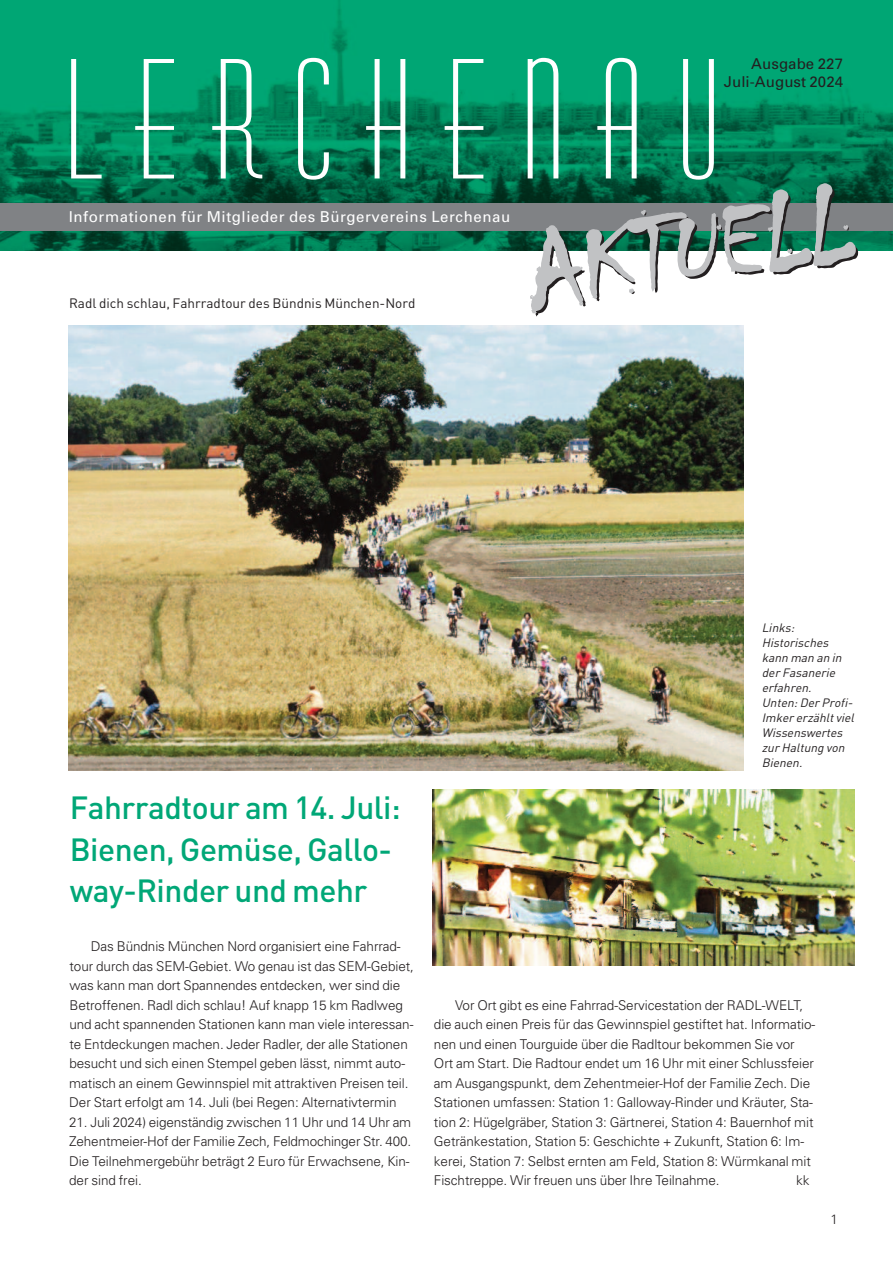
<style>
.page{position:relative;width:893px;height:1263px;background:#fff}
.page>*{position:absolute;margin:0;border:0;box-sizing:border-box;transform-origin:0 0}
.t1{font:500 31.65px/41.7px "DIN Pro";letter-spacing:-.015em;color:#00a777}
.t2{font:15px "Univers";letter-spacing:.04em;color:#fff}
.t3{font:15px/18px "Univers";letter-spacing:.005em;color:#231f20;text-align:right}
.t4{font:300 13.5px/19.5px "Univers";letter-spacing:-.005em;color:#231f20}
.t5{font:13.5px "DIN Pro";color:#231f20}
.t6{font:italic 12px/15px "DIN Pro";color:#231f20}
</style>
<div class="page">
<img style="left:0;top:0;width:893px;height:250px">
<div style="left:0;top:203px;width:893px;height:28px;background:#808285"></div>
<svg style="left:71px;top:59px;width:31px;height:119px;background:#2ea47f"></svg>
<svg style="left:135px;top:59px;width:39px;height:119px"></svg>
<svg style="left:212px;top:59px;width:50px;height:119px"></svg>
<svg style="left:298px;top:58px;width:31px;height:122px"></svg>
<svg style="left:366px;top:59px;width:39px;height:119px"></svg>
<svg style="left:445px;top:59px;width:38px;height:119px"></svg>
<svg style="left:528px;top:58px;width:331px;height:259px"></svg>
<img style="left:433px;top:789px;width:421px;height:176px">
<img style="left:68px;top:326px;width:676px;height:444px">
<p class="t2" style="left:69px;top:211px;width:443px">Informationen für Mitglieder des Bürgervereins Lerchenau</p>
<p class="t5" style="left:69px;top:298px;width:348px">Radl dich schlau, Fahrradtour des Bündnis München-Nord</p>
<h1 class="t1" style="left:70px;top:790px;width:333px">Fahrradtour am 14. Juli:<br>Bienen, Gemüse, Gallo&shy;way-Rinder und mehr</h1>
<p class="t3" style="left:724px;top:56px;width:121px">Ausgabe 227<br>Juli-August 2024</p>
<p class="t6" style="left:762px;top:622px;width:96px">Links:<br>Historisches kann man an in der Fasanerie erfahren.<br>Unten: Der Profi-<br>Imker erzählt viel<br>Wissenswertes zur Haltung von<br>Bienen.</p>
<p class="t4" style="left:69px;top:938px;width:346px;text-indent:22px">Das Bündnis München Nord organisiert eine Fahrrad&shy;tour durch das SEM-Gebiet. Wo genau ist das SEM-Gebiet, was kann man dort Spannendes entdecken, wer sind die Betroffenen. Radl dich schlau! Auf knapp 15 km Radlweg und acht spannenden Stationen kann man viele interessan&shy;te Entdeckungen machen. Jeder Radler, der alle Stationen besucht und sich einen Stempel geben lässt, nimmt auto&shy;matisch an einem Gewinnspiel mit attraktiven Preisen teil.<br>Der Start erfolgt am 14. Juli (bei Regen: Alternativtermin</p>
<p class="t4" style="left:69px;top:1113px;width:344px;text-align:justify">21. Juli 2024) eigenständig zwischen 11 Uhr und 14 Uhr am Zehentmeier-Hof der Familie Zech, Feldmochinger Str. 400.<br>Die Teilnehmergebühr beträgt 2 Euro für Erwachsene, Kin&shy;der sind frei.</p>
<p class="t4" style="left:434px;top:996px;width:383px;text-indent:21px">Vor Ort gibt es eine Fahrrad-Servicestation der RADL-WELT, die auch einen Preis für das Gewinnspiel gestiftet hat. Informatio&shy;nen und einen Tourguide über die Radltour bekommen Sie vor Ort am Start. Die Radtour endet um 16 Uhr mit einer Schlussfeier am Ausgangspunkt, dem Zehentmeier-Hof der Familie Zech. Die Stationen umfassen: Station 1: Galloway-Rinder und Kräuter, Sta&shy;tion 2: Hügelgräber, Station 3: Gärtnerei, Station 4: Bauernhof mit Getränkestation, Station 5: Geschichte + Zukunft, Station 6: Im&shy;kerei, Station 7: Selbst ernten am Feld, Station 8: Würmkanal mit Fischtreppe. Wir freuen uns über Ihre Teilnahme.</p>
<p class="t4" style="left:796px;top:1172px;width:15px">kk</p>
<p class="t4" style="left:830px;top:1211px;width:9px">1</p>
</div>
